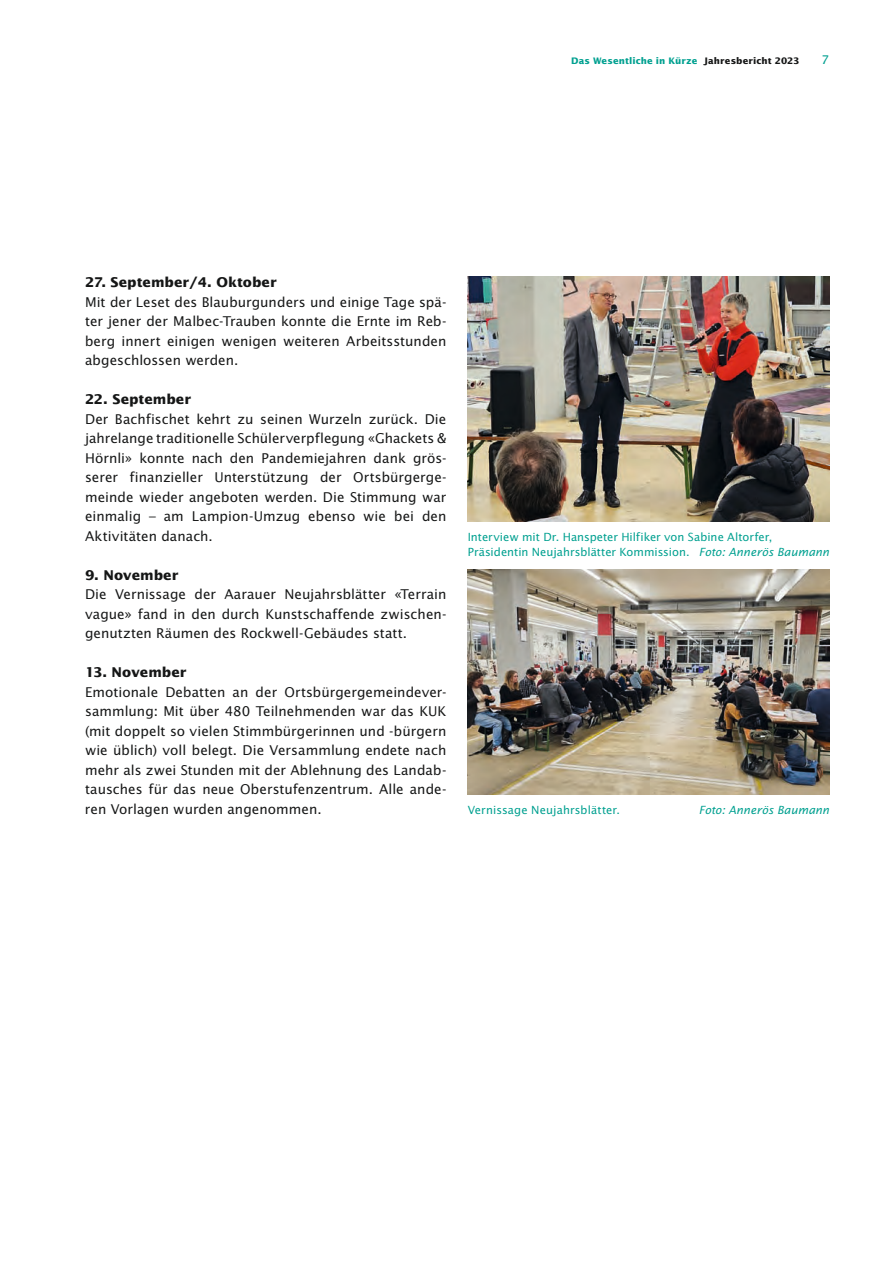
<style>
.page{position:relative;width:893px;height:1263px;background:#fff}
.page>*{position:absolute;margin:0;border:0;box-sizing:border-box;transform-origin:0 0}
.t1{font:13.5px/19.5px "Lucida Sans";color:#151616;text-align:justify}
.t2{font:700 13.5px "Lucida Sans";letter-spacing:.005em;color:#151616}
.t3{font:12px "Lucida Sans";color:#00a090}
.t4{font:11.25px/15px "Lucida Sans";color:#00a090}
.t5{font:italic 11.25px "Lucida Sans";color:#00a090}
.t6{font:700 9px "Lucida Sans";letter-spacing:.01em;color:#00a090}
.s1{color:#151616}
.s2{font-style:italic}
</style>
<div class="page">
<img style="left:468px;top:570px;width:361px;height:225px">
<img style="left:468px;top:276px;width:361px;height:245px">
<p class="t6" style="left:571px;top:55px;width:230px">Das Wesentliche in Kürze <span class="s1">Jahresbericht 2023</span></p>
<p class="t3" style="left:822px;top:52px;width:9px">7</p>
<p class="t2" style="left:85px;top:274px;width:193px">27. September/4. Oktober</p>
<p class="t1" style="left:85px;top:292px;width:363px">M it der Leset des Blauburgunders und einige Tage spä&shy;ter jener der Malbec-Trauben konnte die Ernte im Reb&shy;berg innert einigen wenigen weiteren Arbeitsstunden abgeschlossen werden.</p>
<p class="t2" style="left:85px;top:391px;width:108px">22. September</p>
<p class="t1" style="left:85px;top:409px;width:363px">Der Bachfischet kehrt zu seinen Wurzeln zurück. Die jahrelange traditionelle Schülerverpflegung «Ghackets &amp; Hörnli» konnte nach den Pandemiejahren dank grös&shy;serer finanzieller U nterstützung der Ortsbürgerge&shy;meinde wieder angeboten werden. Die Stimmung war einmalig – am Lampion-U mzug ebenso wie bei den Aktivitäten danach.</p>
<p class="t2" style="left:85px;top:567px;width:95px">9. November</p>
<p class="t1" style="left:85px;top:584px;width:363px">Die Vernissage der Aarauer Neujahrsblätter «Terrain vague» fand in den durch Kunstschaffende zwischen&shy;genutzten Räumen des Rockwell-Gebäudes statt.</p>
<p class="t2" style="left:85px;top:664px;width:103px">13. November</p>
<p class="t1" style="left:85px;top:682px;width:363px">Emotionale Debatten an der Ortsbürgergemeindever&shy;sammlung: M it über 480 Teilnehmenden war das KU K (mit doppelt so vielen Stimmbürgerinnen und -bürgern wie üblich) voll belegt. Die Versammlung endete nach mehr als zwei Stunden mit der Ablehnung des Landab&shy;tausches für das neue Oberstufenzentrum. Alle ande&shy;ren Vorlagen wurden angenommen.</p>
<p class="t4" style="left:468px;top:529px;width:363px">I nterview mit Dr. Hanspeter Hilfiker von Sabine Altorfer,<br>Präsidentin Neujahrsblätter Kommission. <span class="s2">Foto: Annerös Baumann</span></p>
<p class="t4" style="left:468px;top:802px;width:154px">Vernissage Neujahrsblätter.</p>
<p class="t5" style="left:699px;top:803px;width:132px">Foto: Annerös Baumann</p>
</div>
